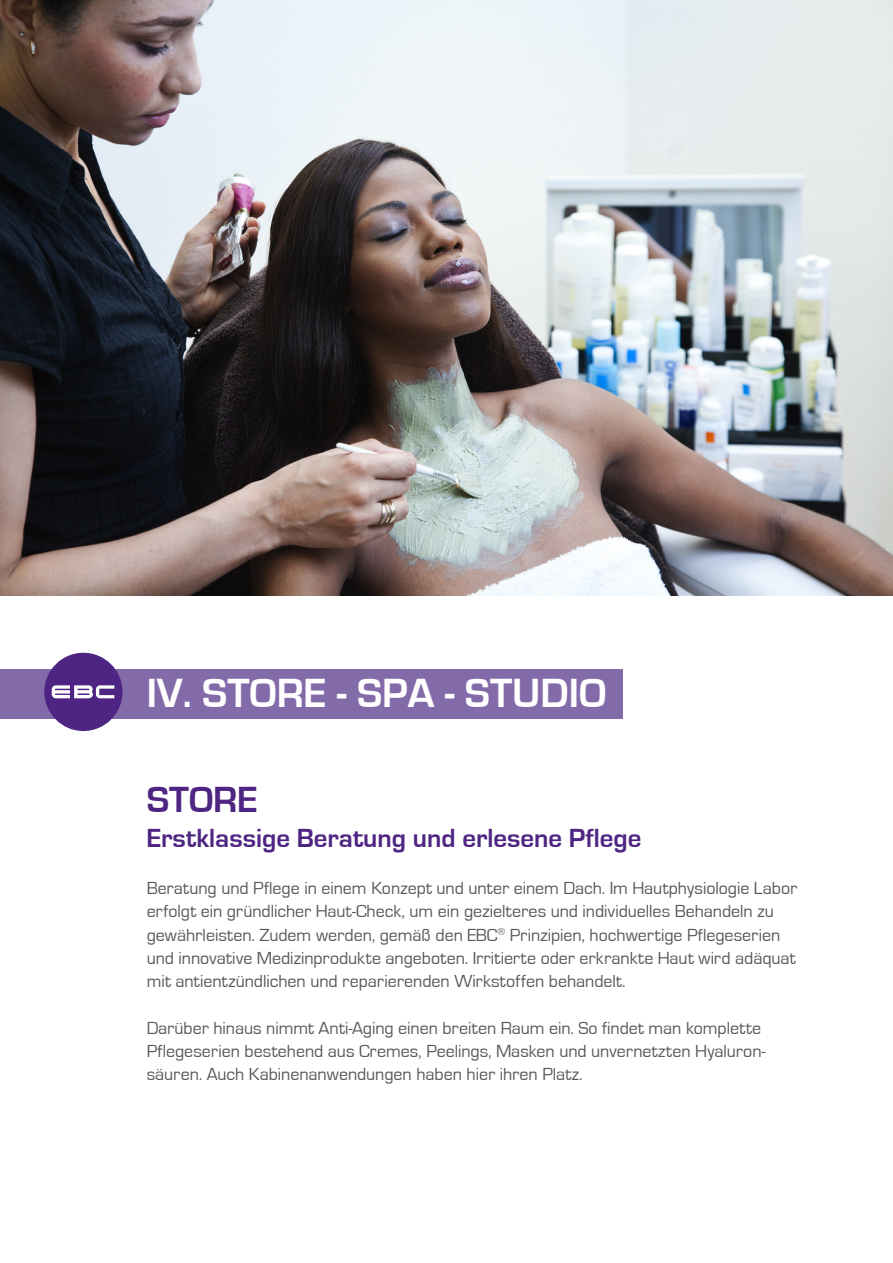
<style>
.page{position:relative;width:893px;height:1263px;background:#fff}
.page>*{position:absolute;margin:0;border:0;box-sizing:border-box;transform-origin:0 0}
.t1{font:700 42px "Eurostile";color:#fff}
.t2{font:700 37.5px "Eurostile";color:#4e2582}
.t3{font:700 27px "Eurostile";color:#4e2582}
.t4{font:18px/23.2px "Eurostile";color:#57585a}
</style>
<div class="page">
<div style="left:0;top:669px;width:623px;height:50px;background:#836ba9"></div>
<div style="left:44px;top:653px;width:79px;height:78px;background:#4e2582;border-radius:50%"></div>
<svg style="left:52px;top:685px;width:62px;height:13px"></svg>
<img style="left:0;top:0;width:893px;height:595px">
<h1 class="t1" style="left:147px;top:671px;width:461px">IV. STORE - SPA - STUDIO</h1>
<h2 class="t2" style="left:147px;top:779px;width:113px">STORE</h2>
<h3 class="t3" style="left:147px;top:823px;width:496px">Erstklassige Beratung und erlesene Pflege</h3>
<p class="t4" style="left:147px;top:877px;width:652px">Beratung und Pflege in einem Konzept und unter einem Dach. Im Hautphysiologie Labor erfolgt ein gründlicher Haut-Check, um ein gezielteres und individuelles Behandeln zu gewährleisten. Zudem werden, gemäß den EBC<sup>®</sup> Prinzipien, hochwertige Pflegeserien und innovative Medizinprodukte angeboten. Irritierte oder erkrankte Haut wird adäquat mit antientzündlichen und reparierenden Wirkstoffen behandelt.</p>
<p class="t4" style="left:147px;top:1016px;width:620px">Darüber hinaus nimmt Anti-Aging einen breiten Raum ein. So findet man komplette<br>Pflegeserien bestehend aus Cremes, Peelings, Masken und unvernetzten Hyaluron&shy;säuren. Auch Kabinenanwendungen haben hier ihren Platz.</p>
</div>
